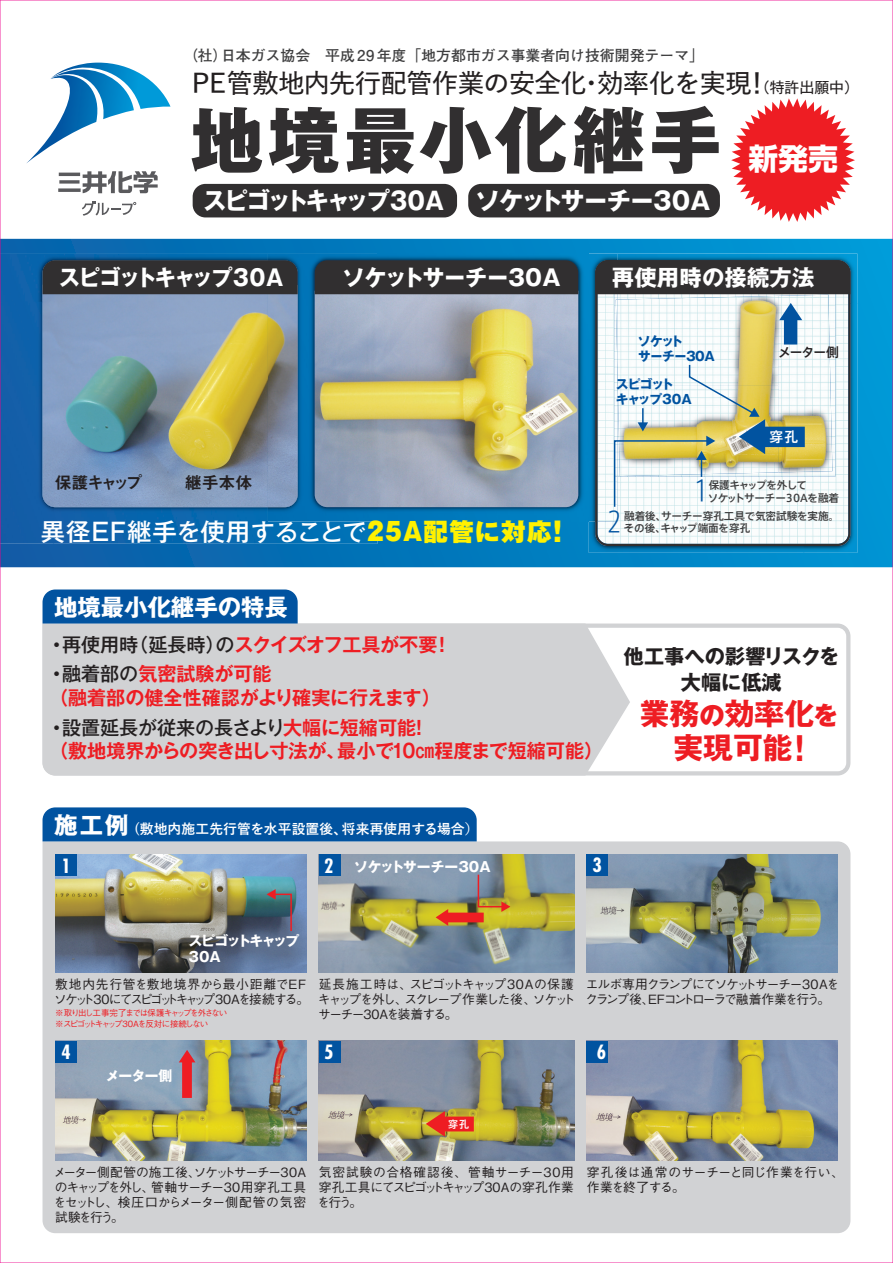
<style>
.page{position:relative;width:893px;height:1263px;background:#fff}
.page>*{position:absolute;margin:0;border:0;box-sizing:border-box;transform-origin:0 0}
.t1{font:800 72.3px "Gothic MB101 Pro";letter-spacing:.06em;color:#312f30}
.t2{font:700 29.85px "UD Shin Go Pro";color:#fff}
.t3{font:700 29.7px/34px "Gothic MB101 Pro";color:#ee1d23;text-align:center}
.t4{font:300 27.6px "Axis Cond Std";color:#0153a0}
.t5{font:26.55px "Yu Gothic Std D";letter-spacing:-.03em;color:#231f20}
.t6{font:500 24.45px "Gothic MB101 Pro";letter-spacing:-.015em;color:#fff}
.t7{font:700 24.45px "Gothic MB101 Pro";letter-spacing:-.09em;color:#fff;scale:.95 1}
.t8{font:700 24.45px "Gothic MB101 Pro";letter-spacing:-.005em;color:#fff}
.t9{font:700 23.4px "Gothic MB101 Pro";color:#fff}
.t10{font:700 22.35px "Gothic MB101 Pro";letter-spacing:.01em;color:#fff}
.t11{font:700 22.35px "Gothic MB101 Pro";letter-spacing:-.07em;color:#fff;scale:.95 1}
.t12{font:700 20.25px/25.5px "Gothic MB101 Pro";color:#231f20;text-align:center}
.t13{font:700 19.2px/29.7px "Gothic MB101 Pro De";letter-spacing:-.015em;color:#ee1d23}
.t14{font:500 19.2px "Gothic MB101 Pro";letter-spacing:-.005em;color:#231f20}
.t15{font:700 condensed 19.2px "Futura Std";color:#fff}
.t16{font:16.95px "Midashi Go Pro MB31";letter-spacing:-.05em;color:#231f20}
.t17{font:700 14.85px "Futo Go B101 Pro";color:#3e3e3f}
.t18{font:13.8px "Yu Gothic Std B";letter-spacing:.01em;color:#fff}
.t19{font:700 13.8px/16.6px "Gothic MB101 Pro";letter-spacing:-.095em;color:#fff}
.t20{font:700 13.8px "Gothic MB101 Pro";color:#fff}
.t21{font:700 13.8px "Gothic MB101 Pro";letter-spacing:-.055em;color:#fff}
.t22{font:500 13.8px "Axis Std";color:#fff}
.t23{font:500 12.75px/14.9px "Gothic BBB Pro";letter-spacing:-.065em;color:#231f20;text-align:justify}
.t24{font:500 12.75px/14.9px "Gothic BBB Pro";letter-spacing:-.115em;color:#231f20}
.t25{font:500 12.75px/14.9px "Gothic BBB Pro";letter-spacing:-.02em;color:#231f20}
.t26{font:700 12.75px/14.9px "Gothic MB101 Pro";letter-spacing:-.085em;color:#0153a0}
.t27{font:700 12.75px/14.9px "Gothic MB101 Pro";letter-spacing:-.015em;color:#0153a0}
.t28{font:500 12.75px "Axis Std";letter-spacing:-.065em;color:#231f20}
.t29{font:500 10.65px/12.8px "Axis Std";letter-spacing:-.02em;color:#3e3e3f}
.t30{font:500 10.05px "Axis Std";color:#fff}
.t31{font:500 8.55px/10.6px "Gothic BBB Pro";letter-spacing:-.145em;color:#ee1d23}
.s1{font-family:"Gothic MB101 Pro";font-size:14.85px}
.s2{font-size:23.7px}
.s3{font-weight:900;color:#fff101}
.s4{font-weight:900;font-size:26.1px;color:#fff101}
.s5{font-family:"Gothic MB101 Pro";color:#231f20}
.s6{font-family:"Gothic MB101 Pro";font-weight:500;color:#231f20}
.s7{font-weight:700}
.s8{font-family:"Gothic MB101 Pro De";font-weight:700;color:#ee1d23}
.s9{font-family:"Gothic MB101 Pro";font-weight:700;font-size:23.4px}
.s10{font-weight:800;font-size:25.35px}
.s11{font-size:32.7px}
.s12{font-family:"Futura Std";font-stretch:condensed;font-size:19.2px}
</style>
<div class="page">
<img style="left:0;top:0;width:893px;height:1263px">
<p class="t17" style="left:183px;top:43px;width:523px">（社）日本ガス協会　平成29年度「地方都市ガス事業者向け技術開発テーマ」</p>
<h3 class="t5" style="left:192px;top:63px;width:669px">PE管敷地内先行配管作業の安全化・効率化を実現！<span class="s1">（特許出願中）</span></h3>
<h1 class="t1" style="left:191px;top:80px;width:532px">地境最小化継手</h1>
<h2 class="t2" style="left:749px;top:134px;width:91px">新発売</h2>
<h3 class="t7" style="left:203px;top:181px;width:255px">スピゴットキャップ30A</h3>
<h3 class="t8" style="left:475px;top:181px;width:236px">ソケットサーチー30A</h3>
<h3 class="t11" style="left:59px;top:259px;width:238px">スピゴットキャップ30A</h3>
<h3 class="t10" style="left:343px;top:259px;width:220px">ソケットサーチー30A</h3>
<h3 class="t10" style="left:612px;top:259px;width:204px">再使用時の接続方法</h3>
<p class="t27" style="left:638px;top:332px;width:79px">ソケット<br>サーチー30A</p>
<p class="t26" style="left:616px;top:375px;width:77px">スピゴット<br>キャップ30A</p>
<p class="t28" style="left:778px;top:343px;width:62px">メーター側</p>
<p class="t22" style="left:769px;top:426px;width:31px">穿孔</p>
<h3 class="t16" style="left:55px;top:468px;width:89px">保護キャップ</h3>
<h3 class="t16" style="left:185px;top:469px;width:69px">継手本体</h3>
<h3 class="t6" style="left:41px;top:511px;width:531px">異径ＥＦ継手<span class="s2">を</span>使用<span class="s2">することで</span><span class="s3">２５Ａ配管に対応</span><span class="s4">！</span></h3>
<p class="t29" style="left:708px;top:478px;width:133px">保護キャップを外して<br>ソケットサーチー30Aを融着</p>
<h3 class="t4" style="left:694px;top:472px;width:16px">1</h3>
<h3 class="t4" style="left:607px;top:503px;width:16px">2</h3>
<p class="t29" style="left:624px;top:508px;width:217px">融着後、サーチー穿孔工具で気密試験を実施。その後、キャップ端面を穿孔</p>
<h3 class="t9" style="left:54px;top:587px;width:235px">地境最小化継手の特長</h3>
<h3 class="t13" style="left:47px;top:627px;width:406px"><span class="s5">・</span><span class="s6">再使用時（延長時）の</span>スクイズオフ工具が不要！<span class="s5">・</span><span class="s6">融着部の</span>気密試験が可能</h3>
<h3 class="t13" style="left:49px;top:680px;width:393px">（融着部の健全性確認がより確実に行えます）</h3>
<h3 class="t14" style="left:47px;top:711px;width:383px"><span class="s7">・</span>設置延長が従来の長さより<span class="s8">大幅に短縮可能！</span></h3>
<h3 class="t13" style="left:49px;top:733px;width:556px">（敷地境界からの突き出し寸法が、最小で10㎝程度まで短縮可能）</h3>
<p class="t18" style="left:54px;top:818px;width:426px"><span class="s9">施工例</span> (敷地内施工先行管を水平設置後、将来再使用する場合）</p>
<h3 class="t12" style="left:624px;top:641px;width:217px">他工事への影響リスクを大幅に低減</h3>
<h3 class="t3" style="left:640px;top:693px;width:200px">業務<span class="s10">の</span>効率化<span class="s10">を</span>実現可能<span class="s11">！</span></h3>
<h3 class="t15" style="left:61px;top:853px;width:11px">1</h3>
<p class="t20" style="left:324px;top:855px;width:168px"><span class="s12">2</span> ソケットサーチー30A</p>
<h3 class="t15" style="left:593px;top:853px;width:11px">3</h3>
<p class="t19" style="left:188px;top:930px;width:113px">スピゴットキャップ<br>30A</p>
<p class="t23" style="left:54px;top:975px;width:257px">敷地内先行管を敷地境界から最小距離でEFソケット30にてスピゴットキャップ30Aを接続する。</p>
<p class="t31" style="left:55px;top:1006px;width:173px">※取り出し工事完了までは保護キャップを外さない※スピゴットキャップ30Aを反対に接続しない</p>
<p class="t23" style="left:318px;top:975px;width:259px">延長施工時は、スピゴットキャップ30Aの保護キャップを外し、スクレープ作業した後、ソケットサーチー30Aを装着する。</p>
<p class="t24" style="left:585px;top:975px;width:255px">エルボ専用クランプにてソケットサーチー30Aをクランプ後、ＥＦコントローラで融着作業を行う。</p>
<h3 class="t15" style="left:61px;top:1040px;width:11px">4</h3>
<h3 class="t15" style="left:324px;top:1040px;width:11px">5</h3>
<h3 class="t15" style="left:597px;top:1040px;width:11px">6</h3>
<p class="t21" style="left:106px;top:1064px;width:96px">メーター側　　</p>
<p class="t30" style="left:448px;top:1116px;width:23px">穿孔</p>
<p class="t23" style="left:53px;top:1163px;width:254px">メーター側配管の施工後、ソケットサーチー30Aのキャップを外し、管軸サーチー30用穿孔工具をセットし、検圧口からメーター側配管の気密試験を行う。</p>
<p class="t23" style="left:317px;top:1163px;width:258px">気密試験の合格確認後、管軸サーチー30用穿孔工具にてスピゴットキャップ30Aの穿孔作業を行う。</p>
<p class="t25" style="left:587px;top:1163px;width:259px">穿孔後は通常のサーチーと同じ作業を行い、作業を終了する。</p>
</div>
